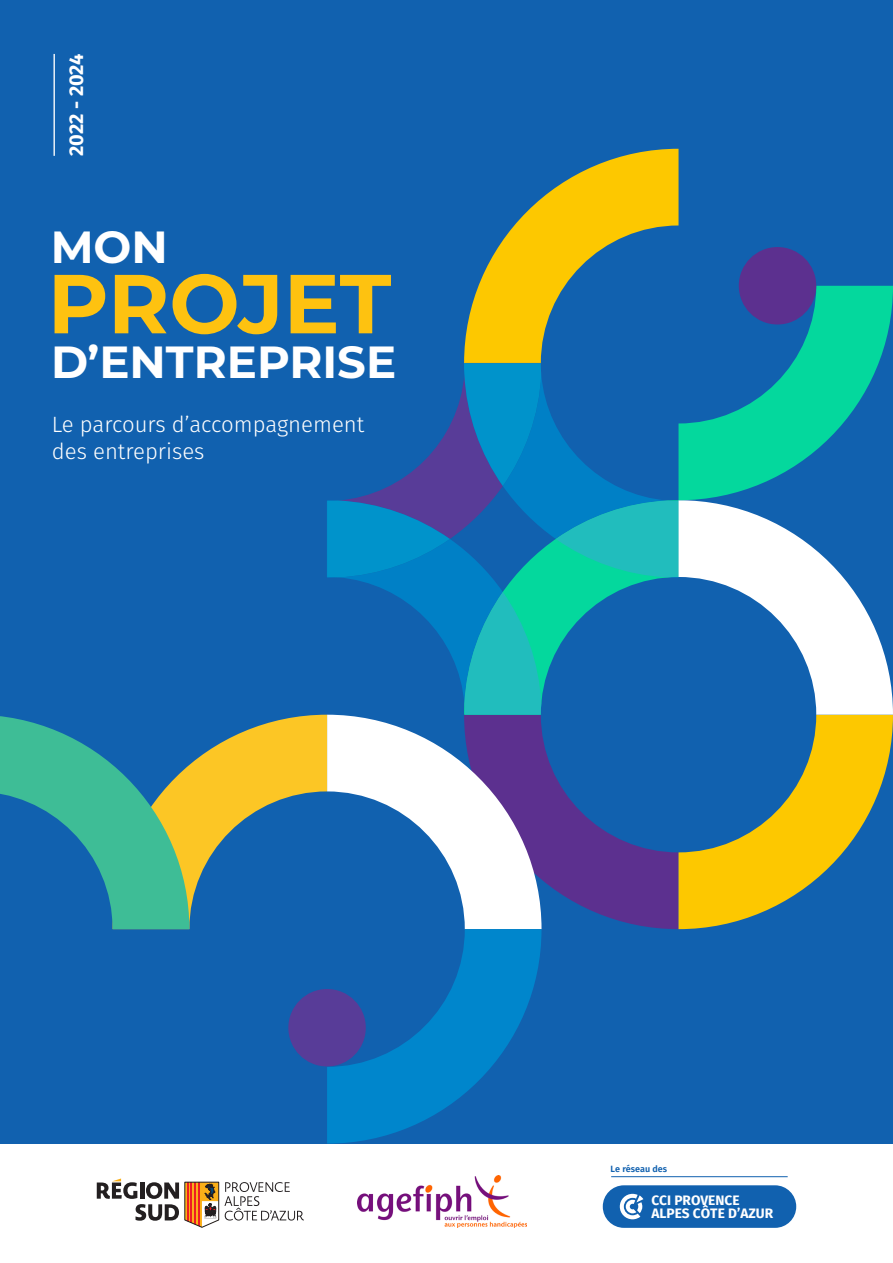
<style>
.page{position:relative;width:893px;height:1263px;background:#fff}
.page>*{position:absolute;margin:0;border:0;box-sizing:border-box;transform-origin:0 0}
.t1{font:700 83.55px "Montserrat";color:#fec210}
.t2{font:700 45px "Montserrat";color:#fff}
.t3{font:300 22.2px/26.5px "Fira Sans";color:#fff}
.t4{font:700 19.95px "Fira Sans";letter-spacing:-.005em;color:#fff}
.t5{font:700 13.65px/13.5px "Fira Sans";color:#fff}
.t6{font:600 9px "Fira Sans";color:#1161af}
</style>
<div class="page">
<div style="left:0;top:0;width:893px;height:1143px;background:#1161af"></div>
<svg style="left:541px;top:724px;width:137px;height:205px"></svg>
<svg style="left:541px;top:578px;width:121px;height:129px"></svg>
<svg style="left:541px;top:374px;width:137px;height:204px"></svg>
<svg style="left:556px;top:500px;width:122px;height:77px;background:#17b7b9"></svg>
<svg style="left:464px;top:149px;width:214px;height:214px"></svg>
<svg style="left:678px;top:715px;width:215px;height:214px"></svg>
<svg style="left:327px;top:715px;width:214px;height:214px"></svg>
<svg style="left:678px;top:500px;width:215px;height:215px"></svg>
<svg style="left:327px;top:578px;width:214px;height:137px"></svg>
<svg style="left:464px;top:592px;width:77px;height:123px;background:#17b7b9"></svg>
<svg style="left:189px;top:715px;width:138px;height:214px"></svg>
<svg style="left:678px;top:286px;width:215px;height:214px"></svg>
<div style="left:739px;top:247px;width:77px;height:77px;background:#5c308f;border-radius:50%"></div>
<div style="left:288px;top:989px;width:78px;height:77px;background:#583c98;border-radius:50%"></div>
<svg style="left:0;top:716px;width:189px;height:213px"></svg>
<svg style="left:327px;top:363px;width:214px;height:215px"></svg>
<svg style="left:327px;top:929px;width:214px;height:214px"></svg>
<hr style="left:54px;top:54px;width:1px;height:102px;background:#fff">
<img style="left:358px;top:1176px;width:168px;height:52px">
<svg style="left:97px;top:1178px;width:82px;height:43px"></svg>
<svg style="left:185px;top:1182px;width:119px;height:45px"></svg>
<hr style="left:611px;top:1176px;width:177px;height:1px;background:#1161af">
<div style="left:603px;top:1185px;width:193px;height:43px;background:#1161af;border-radius:21px"></div>
<svg style="left:620px;top:1194px;width:23px;height:25px"></svg>
<p class="t4" style="left:59px;top:156px;width:104px;rotate:-90deg">2022 - 2024</p>
<p class="t2" style="left:51px;top:215px;width:119px">MON</p>
<p class="t1" style="left:48px;top:243px;width:345px">PROJET</p>
<p class="t2" style="left:51px;top:330px;width:347px">D’ENTREPRISE</p>
<p class="t3" style="left:52px;top:411px;width:314px">Le parcours d’accompagnement des entreprises</p>
<p class="t6" style="left:611px;top:1162px;width:58px">Le réseau des</p>
<p class="t5" style="left:651px;top:1192px;width:123px">CCI PROVENCE<br>ALPES CÔTE D’AZUR</p>
</div>
